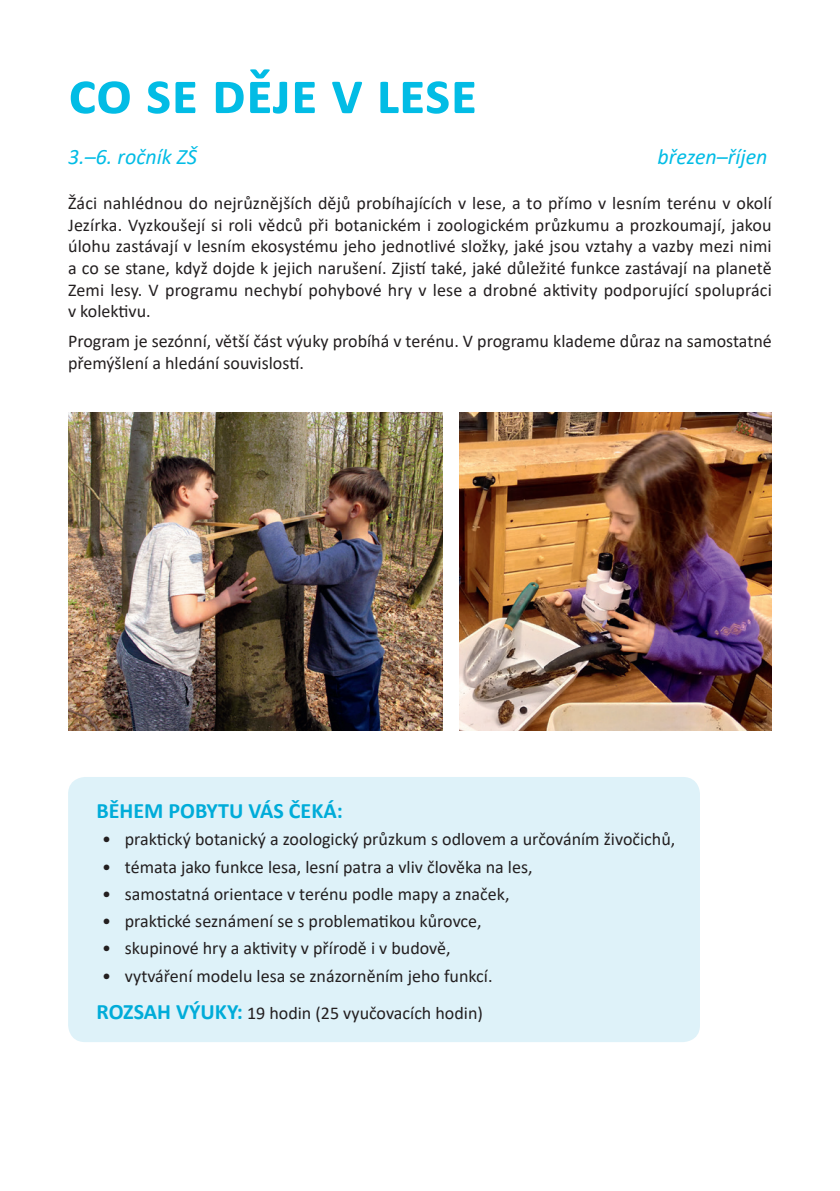
<style>
.page{position:relative;width:840px;height:1191px;background:#fff}
.page>*{position:absolute;margin:0;border:0;box-sizing:border-box;transform-origin:0 0}
.t1{font:700 60px "Calibri";color:#02bce5}
.t2{font:italic 22px "Calibri";color:#02bce5}
.t3{font:700 22px "Calibri";color:#00acd9}
.t4{font:18px/21.6px "Calibri";color:#231f20;text-align:justify}
.s1{font-weight:700;font-size:22px;color:#00acd9}
</style>
<div class="page">
<img style="left:68px;top:413px;width:374px;height:317px">
<img style="left:459px;top:412px;width:312px;height:318px">
<div style="left:68px;top:777px;width:631px;height:265px;background:#def2f9;border-radius:17px"></div>
<h1 class="t1" style="left:68px;top:51px;width:410px">co se děje v lese</h1>
<p class="t2" style="left:68px;top:141px;width:130px">3.–6. ročník ZŠ</p>
<p class="t2" style="left:657px;top:141px;width:111px">březen–říjen</p>
<p class="t4" style="left:68px;top:192px;width:704px">Žáci nahlédnou do nejrůznějších dějů probíhajících v lese, a to přímo v lesním terénu v okolí Jezírka. Vyzkoušejí si roli vědců při botanickém i zoologickém průzkumu a prozkoumají, jakou úlohu zastávají v lesním ekosystému jeho jednotlivé složky, jaké jsou vztahy a vazby mezi nimi a co se stane, když dojde k jejich narušení. Zjistí také, jaké důležité funkce zastávají na planetě Zemi lesy. V programu nechybí pohybové hry v lese a drobné aktivity podporující spolupráci v kolektivu.</p>
<p class="t4" style="left:68px;top:330px;width:704px">Program je sezónní, větší část výuky probíhá v terénu. V programu klademe důraz na samostatné přemýšlení a hledání souvislostí.</p>
<p class="t3" style="left:96px;top:795px;width:248px">BĚHEM POBYTU VÁS ČEKÁ:</p>
<p class="t4" style="left:102px;top:828px;width:574px">• praktický botanický a zoologický průzkum s odlovem a určováním živočichů,</p>
<p class="t4" style="left:102px;top:855px;width:431px">• témata jako funkce lesa, lesní patra a vliv člověka na les,</p>
<p class="t4" style="left:102px;top:882px;width:408px">• samostatná orientace v terénu podle mapy a značek,</p>
<p class="t4" style="left:102px;top:910px;width:381px">• praktické seznámení se s problematikou kůrovce,</p>
<p class="t4" style="left:102px;top:937px;width:350px">• skupinové hry a aktivity v přírodě i v budově,</p>
<p class="t4" style="left:96px;top:956px;width:397px;line-height:37.8px;text-align:center">• vytváření modelu lesa se znázorněním jeho funkcí.<br><span class="s1">ROZSAH VÝUKY:</span> 19 hodin (25 vyučovacích hodin)</p>
</div>
